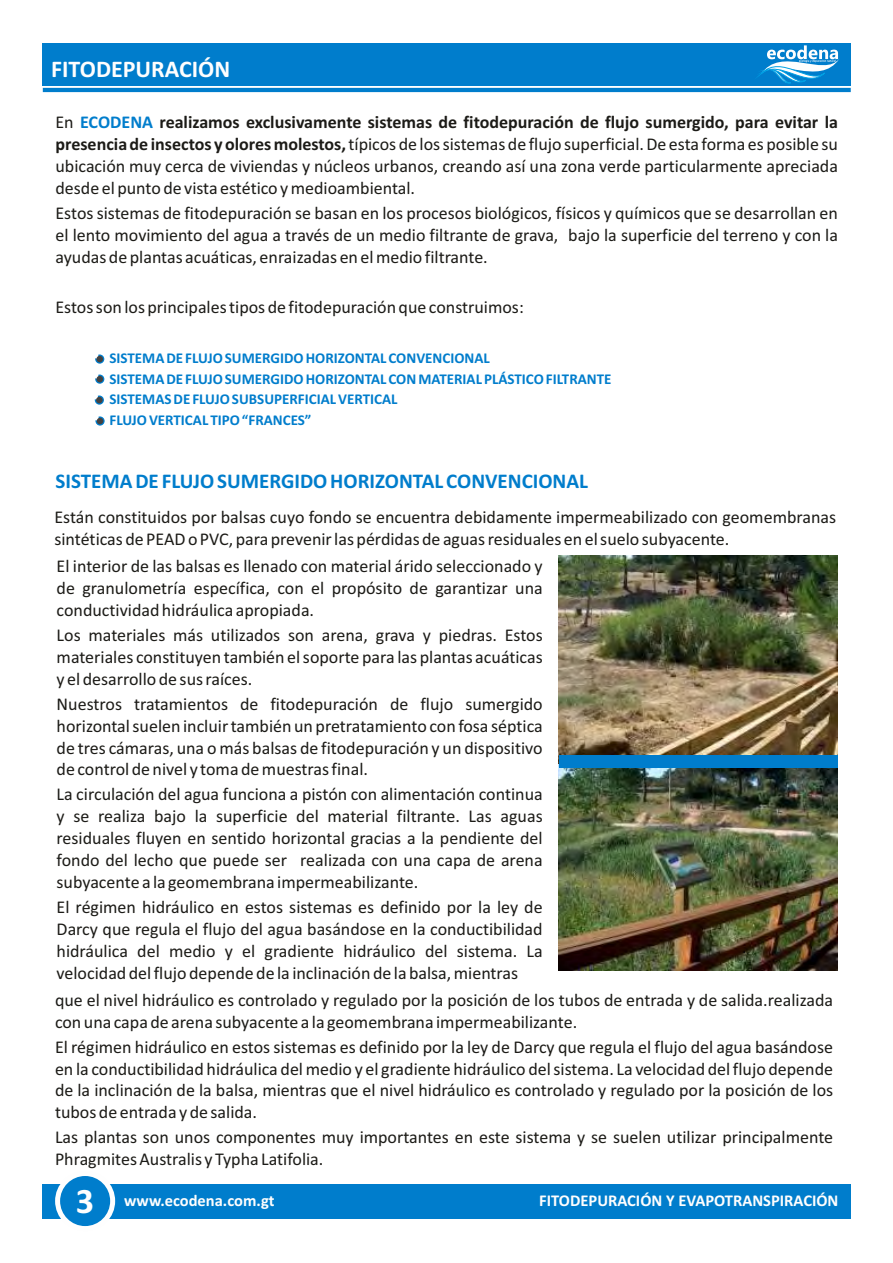
<style>
.page{position:relative;width:893px;height:1263px;background:#fff}
.page>*{position:absolute;margin:0;border:0;box-sizing:border-box;transform-origin:0 0}
.t1{font:700 24px "Calibri";color:#fefefe}
.t2{font:700 21px "Calibri";color:#007dcc}
.t3{font:18px/21.9px "Calibri";color:#1c1b17;text-align:justify}
.t4{font:700 16.5px "Calibri";color:#fefefe}
.t5{font:700 15px/20.7px "Calibri";color:#007dcc}
.s1{font-weight:700;color:#007dcc}
.s2{font-weight:700}
.s3{font-size:36px}
</style>
<div class="page">
<div style="left:42px;top:1184px;width:809px;height:34px;background:#007dcc"></div>
<div style="left:43px;top:43px;width:808px;height:42px;background:#007dcc"></div>
<div style="left:55px;top:1171px;width:60px;height:60px;background:#fefefe;border-radius:50%"></div>
<div style="left:60px;top:1176px;width:50px;height:50px;background:#007dcc;border-radius:50%"></div>
<hr style="left:43px;top:88px;width:808px;height:4px;background:#007dcc">
<svg style="left:761px;top:45px;width:78px;height:43px"></svg>
<svg style="left:95px;top:354px;width:9px;height:10px"></svg>
<div style="left:96px;top:356px;width:7px;height:6px;background:#434242;border-radius:50%"></div>
<svg style="left:95px;top:375px;width:9px;height:9px"></svg>
<svg style="left:95px;top:395px;width:9px;height:10px"></svg>
<div style="left:96px;top:397px;width:7px;height:6px;background:#434242;border-radius:50%"></div>
<svg style="left:95px;top:416px;width:10px;height:10px"></svg>
<img style="left:559px;top:768px;width:278px;height:202px">
<img style="left:559px;top:555px;width:278px;height:200px">
<div style="left:559px;top:755px;width:278px;height:13px;background:#007dcc"></div>
<h1 class="t1" style="left:51px;top:59px;width:181px">FITODEPURACIÓN</h1>
<p class="t3" style="left:56px;top:113px;width:784px">En <span class="s1">ECODENA</span> <span class="s2">realizamos exclusivamente sistemas de fitodepuración de flujo sumergido, para evitar la presencia de insectos y olores molestos,</span> típicos de los sistemas de flujo superficial. De esta forma es posible su ubicación muy cerca de viviendas y núcleos urbanos, creando así una zona verde particularmente apreciada desde el punto de vista estético y medioambiental.</p>
<p class="t3" style="left:56px;top:203px;width:784px">Estos sistemas de fitodepuración se basan en los procesos biológicos, físicos y químicos que se desarrollan en el lento movimiento del agua a través de un medio filtrante de grava, bajo la superficie del terreno y con la ayudas de plantas acuáticas, enraizadas en el medio filtrante.</p>
<p class="t3" style="left:56px;top:297px;width:470px">Estos son los principales tipos de fitodepuración que construimos:</p>
<p class="t5" style="left:109px;top:349px;width:504px">SISTEMA DE FLUJO SUMERGIDO HORIZONTAL CONVENCIONAL<br>SISTEMA DE FLUJO SUMERGIDO HORIZONTAL CON MATERIAL PLÁSTICO FILTRANTE SISTEMAS DE FLUJO SUBSUPERFICIAL VERTICAL<br>FLUJO VERTICAL TIPO “FRANCES”</p>
<p class="t2" style="left:56px;top:473px;width:534px">SISTEMA DE FLUJO SUMERGIDO HORIZONTAL CONVENCIONAL</p>
<p class="t3" style="left:54px;top:507px;width:783px">Están constituidos por balsas cuyo fondo se encuentra debidamente impermeabilizado con geomembranas sintéticas de PEAD o PVC, para prevenir las pérdidas de aguas residuales en el suelo subyacente.</p>
<p class="t3" style="left:57px;top:556px;width:488px">El interior de las balsas es llenado con material árido seleccionado y de granulometría específica, con el propósito de garantizar una conductividad hidráulica apropiada.</p>
<p class="t3" style="left:57px;top:625px;width:488px">Los materiales más utilizados son arena, grava y piedras. Estos materiales constituyen también el soporte para las plantas acuáticas y el desarrollo de sus raíces.</p>
<p class="t3" style="left:57px;top:694px;width:488px">Nuestros tratamientos de fitodepuración de flujo sumergido horizontal suelen incluir también un pretratamiento con fosa séptica de tres cámaras, una o más balsas de fitodepuración y un dispositivo de control de nivel y toma de muestras final.</p>
<p class="t3" style="left:57px;top:785px;width:488px">La circulación del agua funciona a pistón con alimentación continua y se realiza bajo la superficie del material filtrante. Las aguas residuales fluyen en sentido horizontal gracias a la pendiente del fondo del lecho que puede ser realizada con una capa de arena subyacente a la geomembrana impermeabilizante.</p>
<p class="t3" style="left:57px;top:897px;width:488px">El régimen hidráulico en estos sistemas es definido por la ley de Darcy que regula el flujo del agua basándose en la conductibilidad hidráulica del medio y el gradiente hidráulico del sistema. La velocidad del flujo depende de la inclinación de la balsa, mientras</p>
<p class="t3" style="left:55px;top:990px;width:780px">que el nivel hidráulico es controlado y regulado por la posición de los tubos de entrada y de salida.realizada con una capa de arena subyacente a la geomembrana impermeabilizante.</p>
<p class="t3" style="left:55px;top:1037px;width:780px">El régimen hidráulico en estos sistemas es definido por la ley de Darcy que regula el flujo del agua basándose en la conductibilidad hidráulica del medio y el gradiente hidráulico del sistema. La velocidad del flujo depende de la inclinación de la balsa, mientras que el nivel hidráulico es controlado y regulado por la posición de los tubos de entrada y de salida.</p>
<p class="t3" style="left:55px;top:1128px;width:780px">Las plantas son unos componentes muy importantes en este sistema y se suelen utilizar principalmente<br>Phragmites Australis y Typha Latifolia.</p>
<p class="t4" style="left:76px;top:1193px;width:200px"><span class="s3">3</span> www.ecodena.com.gt</p>
<p class="t4" style="left:539px;top:1194px;width:301px">FITODEPURACIÓN Y EVAPOTRANSPIRACIÓN</p>
</div>
